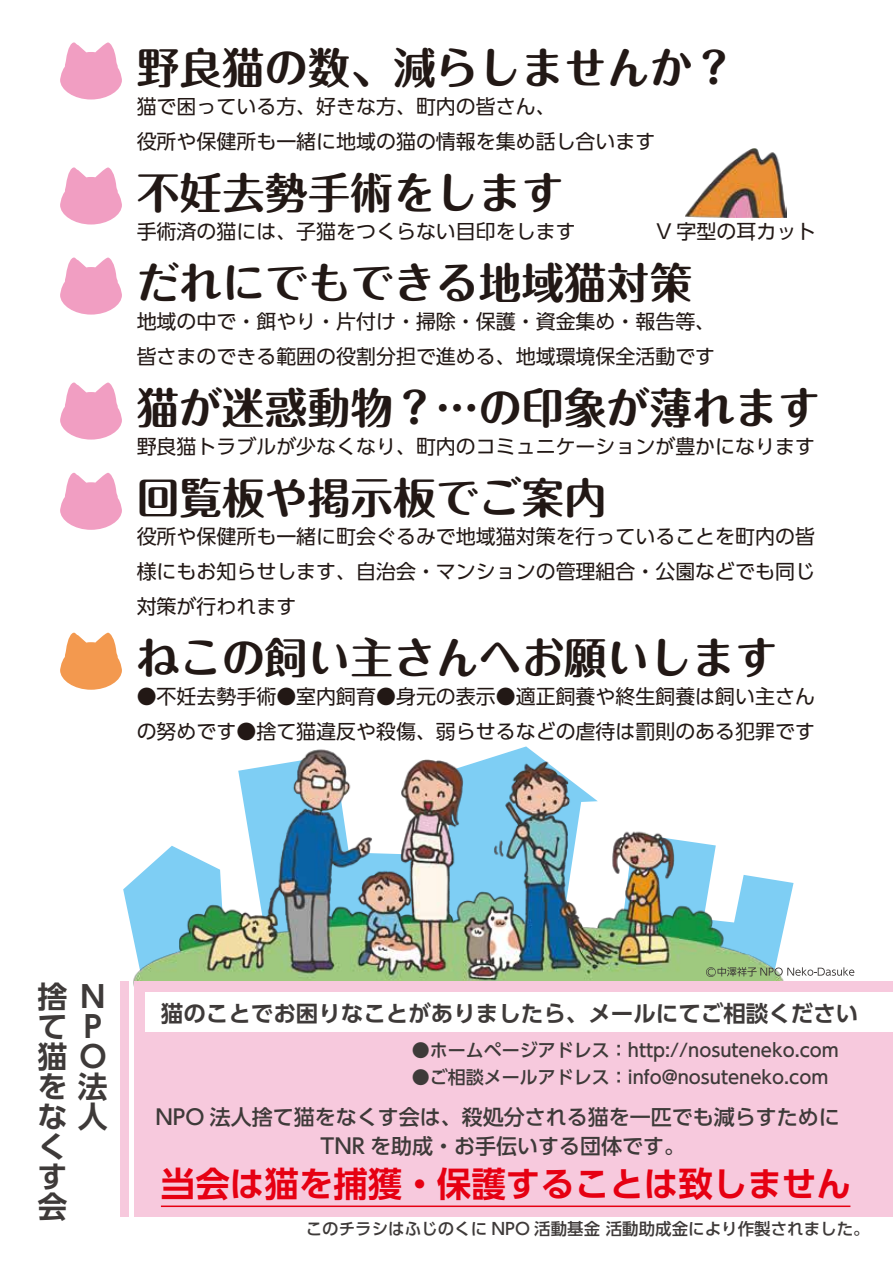
<style>
.page{position:relative;width:893px;height:1263px;background:#fff}
.page>*{position:absolute;margin:0;border:0;box-sizing:border-box;transform-origin:0 0}
.t1{font:700 42.75px "Maru Fo Pro";color:#221815}
.t2{font:700 34.5px "UD Shin Go Pro De";color:#e60012}
.t3{font:700 30px/30px "UD Shin Go Pro De";color:#3e3a39}
.t4{font:700 22.5px "UD Shin Go Pro De";color:#3e3a39}
.t5{font:500 21px/28.5px "UD Shin Go Pro";color:#3e3a39;text-align:center}
.t6{font:19.95px/35px "UD Shin Go Pro";color:#221815}
.t7{font:500 18px "UD Shin Go Pro";color:#3e3a39}
.t8{font:500 16.5px "UD Shin Go Pro";color:#3e3a39}
</style>
<div class="page">
<img style="left:123px;top:746px;width:671px;height:244px">
<svg style="left:60px;top:42px;width:62px;height:58px"></svg>
<svg style="left:60px;top:167px;width:62px;height:57px"></svg>
<svg style="left:60px;top:257px;width:62px;height:58px"></svg>
<svg style="left:60px;top:382px;width:62px;height:58px"></svg>
<svg style="left:60px;top:473px;width:62px;height:57px"></svg>
<svg style="left:60px;top:633px;width:62px;height:57px"></svg>
<img style="left:686px;top:149px;width:101px;height:68px">
<div style="left:135px;top:981px;width:758px;height:236px;background:#f7c9dd"></div>
<div style="left:146px;top:993px;width:747px;height:39px;background:#fff"></div>
<hr style="left:161px;top:1205px;width:689px;height:2px;background:#e60012">
<div style="left:120px;top:981px;width:9px;height:236px;background:#f7c9dd"></div>
<svg style="left:706px;top:967px;width:148px;height:10px"></svg>
<h1 class="t1" style="left:137px;top:34px;width:600px">野良猫の数、減らしませんか？</h1>
<p class="t6" style="left:137px;top:88px;width:520px">猫で困っている方、好きな方、町内の皆さん、<br>役所や保健所も一緒に地域の猫の情報を集め話し合います</p>
<h1 class="t1" style="left:137px;top:158px;width:429px">不妊去勢手術をします</h1>
<p class="t6" style="left:137px;top:213px;width:440px">手術済の猫には、子猫をつくらない目印をします</p>
<p class="t6" style="left:656px;top:213px;width:161px">V 字型の耳カット</p>
<h1 class="t1" style="left:137px;top:249px;width:557px">だれにでもできる地域猫対策</h1>
<p class="t6" style="left:137px;top:303px;width:580px">地域の中で・餌やり・片付け・掃除・保護・資金集め・報告等、皆さまのできる範囲の役割分担で進める、地域環境保全活動です</p>
<h1 class="t1" style="left:137px;top:374px;width:686px">猫が迷惑動物？…の印象が薄れます</h1>
<p class="t6" style="left:137px;top:429px;width:680px">野良猫トラブルが少なくなり、町内のコミュニケーションが豊かになります</p>
<h1 class="t1" style="left:137px;top:464px;width:472px">回覧板や掲示板でご案内</h1>
<p class="t6" style="left:137px;top:519px;width:680px;text-align:justify">役所や保健所も一緒に町会ぐるみで地域猫対策を行っていることを町内の皆様にもお知らせします、自治会・マンションの管理組合・公園などでも同じ対策が行われます</p>
<h1 class="t1" style="left:137px;top:624px;width:643px">ねこの飼い主さんへお願いします</h1>
<p class="t6" style="left:137px;top:678px;width:680px">●不妊去勢手術●室内飼育●身元の表示●適正飼養や終生飼養は飼い主さんの努めです●捨て猫違反や殺傷、弱らせるなどの虐待は罰則のある犯罪です</p>
<h3 class="t3" style="left:37px;top:981px;width:31px">捨て</h3>
<h3 class="t3" style="left:37px;top:981px;width:72px;text-align:right">N<br>P<br>猫 Oを法な人</h3>
<h3 class="t3" style="left:37px;top:1131px;width:31px">くす会</h3>
<p class="t4" style="left:161px;top:995px;width:699px">猫のことでお困りなことがありましたら、メールにてご相談ください</p>
<p class="t7" style="left:412px;top:1035px;width:429px">●ホームページアドレス：http://nosuteneko.com</p>
<p class="t7" style="left:412px;top:1062px;width:418px">●ご相談メールアドレス：info@nosuteneko.com</p>
<p class="t5" style="left:155px;top:1102px;width:686px">NPO 法人捨て猫をなくす会は、殺処分される猫を一匹でも減らすために<br>TNR を助成・お手伝いする団体です。</p>
<h2 class="t2" style="left:161px;top:1155px;width:692px">当会は猫を捕獲・保護することは致しません</h2>
<p class="t8" style="left:306px;top:1215px;width:565px">このチラシはふじのくに NPO 活動基金 活動助成金により作製されました。</p>
</div>
